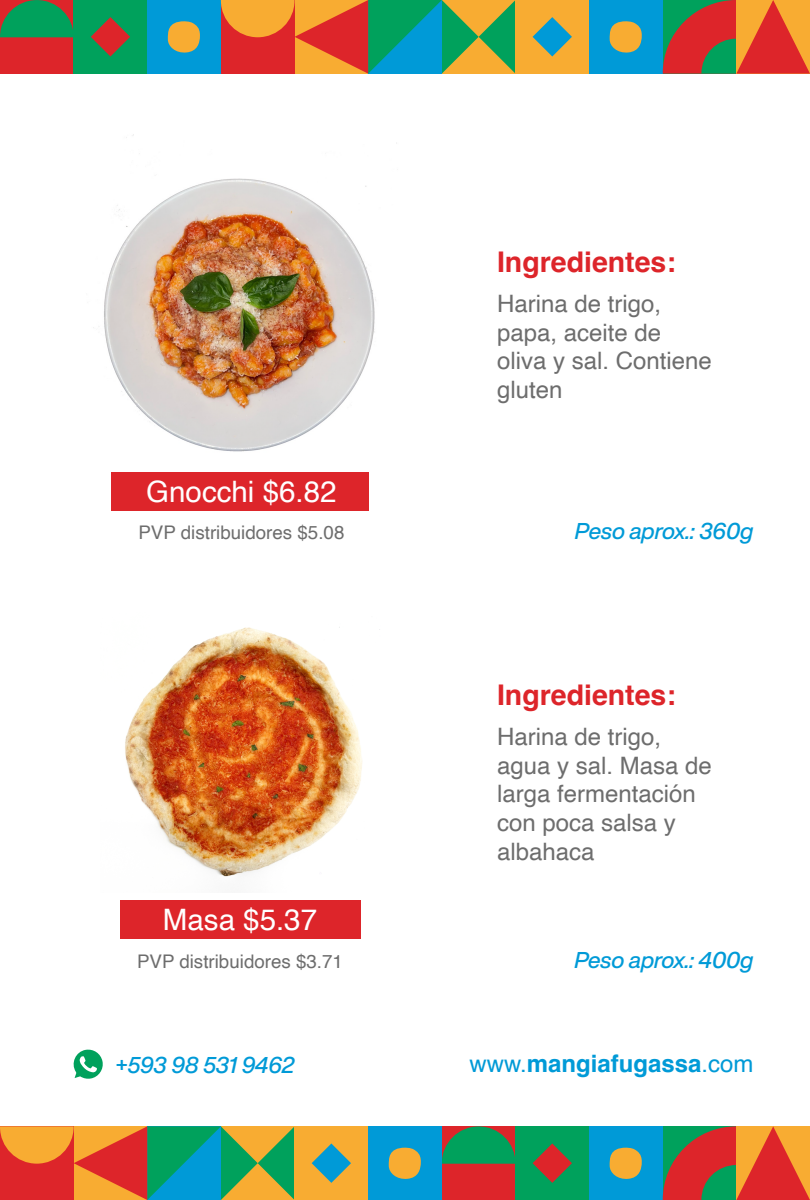
<style>
.page{position:relative;width:810px;height:1200px;background:#fff}
.page>*{position:absolute;margin:0;border:0;box-sizing:border-box;transform-origin:0 0}
.t1{font:29.55px "Helvetica";color:#fff}
.t2{font:700 28.5px "Helvetica";color:#dd252a}
.t3{font:24px/28.8px "Helvetica";color:#6d6d6d}
.t4{font:700 24px "Helvetica";color:#009ad7}
.t5{font:22.5px "Helvetica Now Display Med Ita";letter-spacing:-.01em;color:#009ad7}
.t6{font:18.75px "Helvetica";color:#6d6d6d}
.s1{font-weight:400}
</style>
<div class="page">
<img style="left:125px;top:627px;width:255px;height:250px">
<img style="left:93px;top:134px;width:304px;height:318px">
<div style="left:589px;top:1126px;width:74px;height:74px;background:#009ad7"></div>
<svg style="left:609px;top:1148px;width:33px;height:31px"></svg>
<div style="left:442px;top:1126px;width:73px;height:74px;background:#dd252a"></div>
<svg style="left:442px;top:1126px;width:73px;height:38px"></svg>
<div style="left:515px;top:1126px;width:74px;height:74px;background:#00a15c"></div>
<svg style="left:533px;top:1143px;width:39px;height:40px"></svg>
<div style="left:368px;top:1126px;width:74px;height:74px;background:#009ad7"></div>
<svg style="left:388px;top:1148px;width:33px;height:31px"></svg>
<div style="left:295px;top:1126px;width:73px;height:74px;background:#f8ac32"></div>
<svg style="left:312px;top:1143px;width:39px;height:40px"></svg>
<svg style="left:663px;top:1126px;width:147px;height:74px;background:#b85f35"></svg>
<svg style="left:0;top:1126px;width:295px;height:74px;background:#95804f"></svg>
<div style="left:147px;top:0;width:74px;height:74px;background:#009ad7"></div>
<svg style="left:167px;top:21px;width:33px;height:32px"></svg>
<div style="left:0;top:0;width:74px;height:74px;background:#dd252a"></div>
<svg style="left:0;top:0;width:74px;height:37px"></svg>
<div style="left:74px;top:0;width:73px;height:74px;background:#00a15c"></div>
<svg style="left:91px;top:17px;width:39px;height:40px"></svg>
<div style="left:589px;top:0;width:74px;height:74px;background:#009ad7"></div>
<svg style="left:609px;top:21px;width:33px;height:32px"></svg>
<div style="left:515px;top:0;width:74px;height:74px;background:#f8ac32"></div>
<svg style="left:533px;top:17px;width:39px;height:40px"></svg>
<svg style="left:663px;top:0;width:147px;height:74px;background:#b85f35"></svg>
<svg style="left:221px;top:0;width:294px;height:74px;background:#93814f"></svg>
<div style="left:120px;top:901px;width:240px;height:38px;background:#dd252a"></div>
<div style="left:111px;top:472px;width:258px;height:39px;background:#dd252a"></div>
<svg style="left:73px;top:1049px;width:30px;height:30px"></svg>
<p class="t1" style="left:146px;top:468px;width:192px">Gnocchi $6.82</p>
<p class="t6" style="left:138px;top:518px;width:208px">PVP distribuidores $5.08</p>
<p class="t1" style="left:163px;top:897px;width:156px">Masa $5.37</p>
<p class="t6" style="left:137px;top:947px;width:208px">PVP distribuidores $3.71</p>
<p class="t5" style="left:115px;top:1050px;width:181px">+593 98 531 9462</p>
<p class="t2" style="left:497px;top:245px;width:180px">Ingredientes:</p>
<p class="t3" style="left:497px;top:290px;width:216px">Harina de trigo, papa, aceite de oliva y sal. Contiene gluten</p>
<p class="t5" style="left:575px;top:515px;width:180px">Peso aprox.: 360g</p>
<p class="t2" style="left:497px;top:678px;width:180px">Ingredientes:</p>
<p class="t3" style="left:497px;top:723px;width:216px">Harina de trigo, agua y sal. Masa de larga fermentación con poca salsa y albahaca</p>
<p class="t5" style="left:574px;top:945px;width:181px">Peso aprox.: 400g</p>
<p class="t4" style="left:469px;top:1049px;width:286px"><span class="s1">www.</span>mangiafugassa<span class="s1">.com</span></p>
</div>
